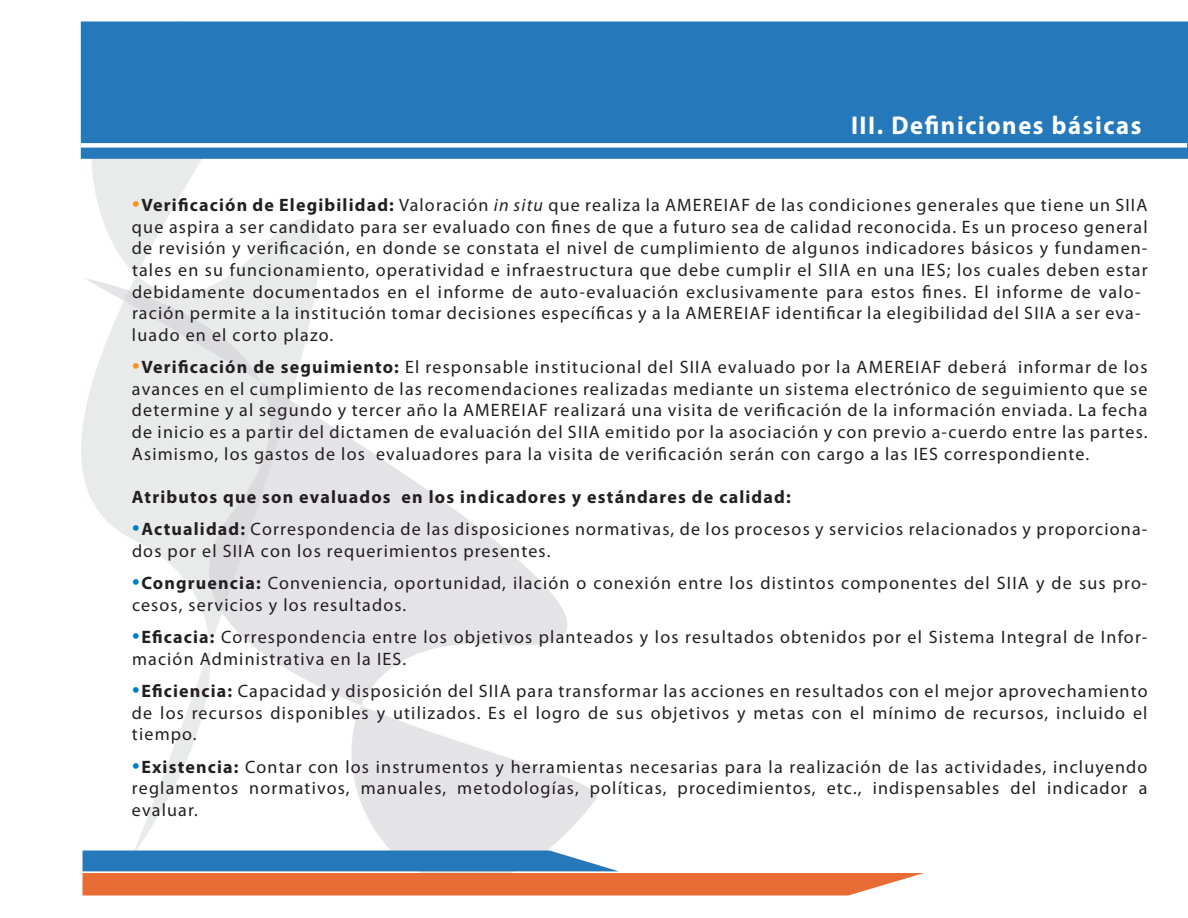
<style>
.page{position:relative;width:1188px;height:918px;background:#fff}
.page>*{position:absolute;margin:0;border:0;box-sizing:border-box;transform-origin:0 0}
.t1{font:700 25.8px "Myriad Pro";letter-spacing:.065em;color:#fff;scale:.96 1}
.t2{font:18px/21.6px "Myriad Pro";letter-spacing:.065em;color:#231f20}
.t3{font:700 18px "Myriad Pro";letter-spacing:.065em;color:#231f20}
.s1{font-size:27px;color:#f7931d}
.s2{font-weight:700}
.s3{font-style:italic}
.s4{font-size:27px;color:#007cc3}
</style>
<div class="page">
<svg style="left:320px;top:419px;width:277px;height:431px;fill:#e4e4e6"></svg>
<svg style="left:81px;top:21px;width:239px;height:829px;fill:#e9eaeb"></svg>
<svg style="left:82px;top:850px;width:842px;height:46px"></svg>
<div style="left:81px;top:22px;width:1107px;height:137px;background:#2579bb"></div>
<svg style="left:80px;top:141px;width:1108px;height:9px"></svg>
<p class="t1" style="left:851px;top:111px;width:304px">III. Definiciones básicas</p>
<p class="t2" style="left:132px;top:195px;width:1017px"><span class="s1">•</span><span class="s2">Verificación de Elegibilidad:</span> Valoración <span class="s3">in situ</span> que realiza la AMEREIAF de las condiciones generales que tiene un SIIA que aspira a ser candidato para ser evaluado con fines de que a futuro sea de calidad reconocida. Es un proceso general de revisión y verificación, en donde se constata el nivel de cumplimiento de algunos indicadores básicos y fundamen&shy;tales en su funcionamiento, operatividad e infraestructura que debe cumplir el SIIA en una IES; los cuales deben estar debidamente documentados en el informe de auto-evaluación exclusivamente para estos fines. El informe de valo&shy;ración permite a la institución tomar decisiones específicas y a la AMEREIAF identificar la elegibilidad del SIIA a ser eva&shy;luado en el corto plazo.</p>
<p class="t2" style="left:132px;top:357px;width:1017px;text-align:justify"><span class="s1">•</span><span class="s2">Verificación de seguimiento:</span> El responsable institucional del SIIA evaluado por la AMEREIAF deberá informar de los avances en el cumplimiento de las recomendaciones realizadas mediante un sistema electrónico de seguimiento que se determine y al segundo y tercer año la AMEREIAF realizará una visita de verificación de la información enviada. La fecha de inicio es a partir del dictamen de evaluación del SIIA emitido por la asociación y con previo a-cuerdo entre las partes.<br>Asimismo, los gastos de los evaluadores para la visita de verificación serán con cargo a las IES correspondiente.</p>
<p class="t3" style="left:132px;top:487px;width:660px">Atributos que son evaluados en los indicadores y estándares de calidad:</p>
<p class="t2" style="left:132px;top:519px;width:1017px"><span class="s4">•</span><span class="s2">Actualidad:</span> Correspondencia de las disposiciones normativas, de los procesos y servicios relacionados y proporciona&shy;dos por el SIIA con los requerimientos presentes.</p>
<p class="t2" style="left:132px;top:573px;width:1017px"><span class="s4">•</span><span class="s2">Congruencia:</span> Conveniencia, oportunidad, ilación o conexión entre los distintos componentes del SIIA y de sus pro&shy;cesos, servicios y los resultados.</p>
<p class="t2" style="left:132px;top:627px;width:1017px"><span class="s4">•</span><span class="s2">Eficacia:</span> Correspondencia entre los objetivos planteados y los resultados obtenidos por el Sistema Integral de Infor&shy;mación Administrativa en la IES.</p>
<p class="t2" style="left:132px;top:681px;width:1017px;text-align:justify"><span class="s4">•</span><span class="s2">Eficiencia:</span> Capacidad y disposición del SIIA para transformar las acciones en resultados con el mejor aprovechamiento de los recursos disponibles y utilizados. Es el logro de sus objetivos y metas con el mínimo de recursos, incluido el tiempo.</p>
<p class="t2" style="left:132px;top:756px;width:1017px;text-align:justify"><span class="s4">•</span><span class="s2">Existencia:</span> Contar con los instrumentos y herramientas necesarias para la realización de las actividades, incluyendo reglamentos normativos, manuales, metodologías, políticas, procedimientos, etc., indispensables del indicador a evaluar.</p>
</div>
